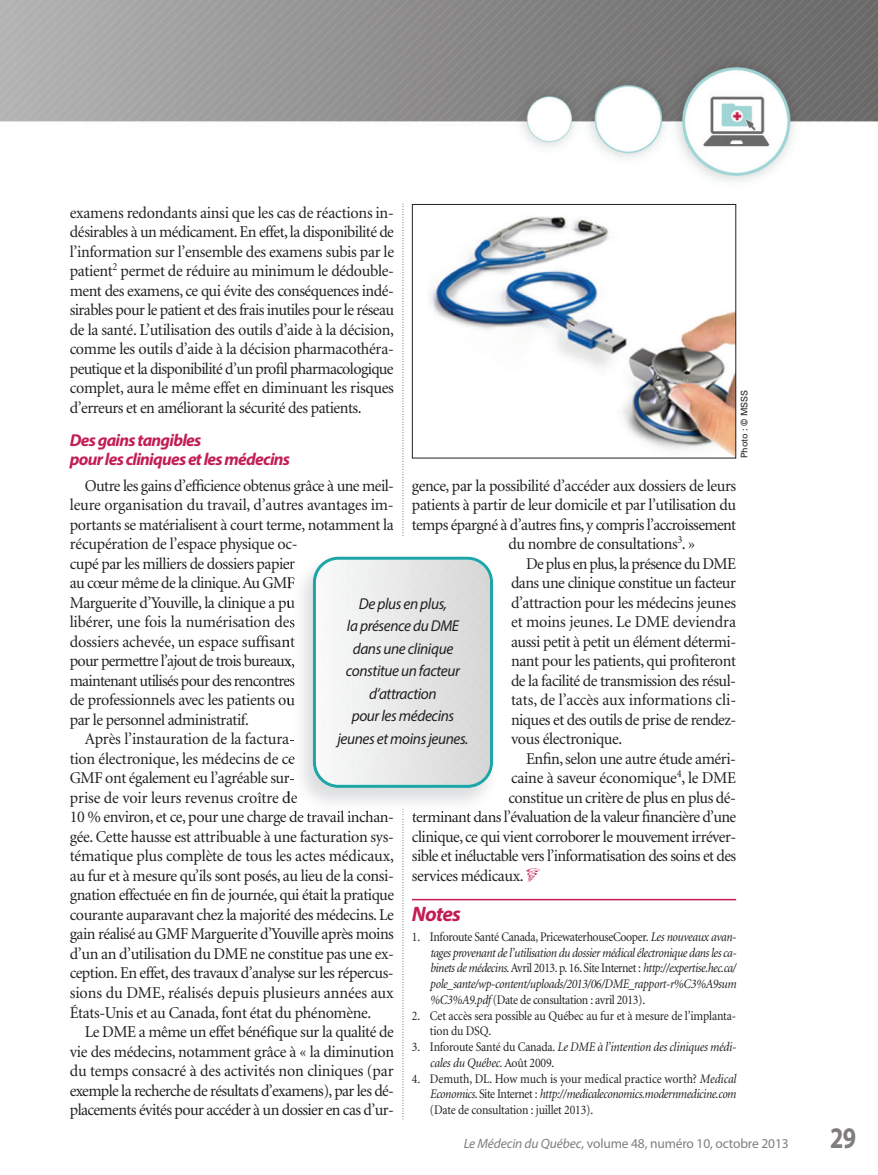
<style>
.page{position:relative;width:878px;height:1175px;background:#fff}
.page>*{position:absolute;margin:0;border:0;box-sizing:border-box;transform-origin:0 0}
.t1{font:700 30px "Myriad Pro";color:#817d7c;scale:.8 1}
.t2{font:italic 700 21px "Myriad Pro";letter-spacing:-.04em;color:#c31e53}
.t3{font:italic 700 17.25px/19.5px "Myriad Pro";letter-spacing:-.04em;color:#c31e53}
.t4{font:16.5px/19.5px "Minion";letter-spacing:-.03em;color:#231f20;text-align:justify}
.t5{font:16.5px "Minion";letter-spacing:-.01em;color:#231f20}
.t6{font:16.5px "Minion";letter-spacing:-.005em;color:#231f20}
.t7{font:italic 15.75px/22.5px "Myriad Pro";letter-spacing:-.025em;color:#231f20;text-align:center}
.t8{font:13.5px "Myriad Pro";letter-spacing:-.01em;color:#817d7c}
.t9{font:italic 13.2px/15.8px "Minion";letter-spacing:-.03em;color:#231f20;scale:.9 1}
.t10{font:13.2px/15.8px "Minion";letter-spacing:-.015em;color:#231f20;scale:.9 1}
.t11{font:9px "Univers";color:#231f20}
.s1{font-style:normal}
.s2{font-style:italic}
</style>
<div class="page">
<img style="left:0;top:0;width:878px;height:248px">
<svg style="left:402px;top:204px;width:1px;height:332px"></svg>
<hr style="left:412px;top:898px;width:324px;height:2px;background:#c31e53">
<img style="left:289px;top:561px;width:212px;height:255px">
<svg style="left:402px;top:808px;width:2px;height:312px"></svg>
<img style="left:412px;top:811px;width:59px;height:5px">
<svg style="left:313px;top:556px;width:180px;height:232px"></svg>
<img style="left:414px;top:206px;width:320px;height:250px">
<div style="left:412px;top:204px;width:324px;height:254px;border:1px solid #231f20"></div>
<p class="t4" style="left:70px;top:204px;width:326px">examens redondants ainsi que les cas de réactions in&shy;désirables à un médicament. En effet, la disponibilité de l’information sur l’ensemble des examens subis par le patient<sup>2</sup> permet de réduire au minimum le dédouble&shy;ment des examens, ce qui évite des conséquences indé&shy;sirables pour le patient et des frais inutiles pour le réseau de la santé. L’utili sation des outils d’aide à la décision, comme les outils d’aide à la décision pharmacothéra&shy;peutique et la disponibilité d’un profil pharmacologique complet, aura le même effet en diminuant les ris ques d’erreurs et en améliorant la sécurité des patients.</p>
<p class="t3" style="left:70px;top:431px;width:222px">Des gains tangibles<br>pour les cliniques et les médecins</p>
<p class="t4" style="left:85px;top:477px;width:311px">Outre les gains d’efficience obtenus grâce à une meil -</p>
<p class="t5" style="left:70px;top:498px;width:325px">leure organisation du travail, d’autres avantages im-</p>
<p class="t4" style="left:70px;top:516px;width:325px">portants se matérialisent à court terme, notamment la</p>
<p class="t4" style="left:70px;top:535px;width:229px">récupération de l’espace physique oc-</p>
<p class="t4" style="left:70px;top:555px;width:227px">cupé par les milliers de dossiers papier</p>
<p class="t4" style="left:70px;top:574px;width:227px">au cœur même de la clinique. Au GMF</p>
<p class="t4" style="left:70px;top:594px;width:227px">Marguerite d’Youville, la clinique a pu</p>
<p class="t5" style="left:70px;top:615px;width:227px">libérer, une fois la numérisation des</p>
<p class="t5" style="left:70px;top:635px;width:227px">dossiers achevée, un espace suffisant</p>
<p class="t4" style="left:70px;top:652px;width:226px">pour permettre l’ajout de trois bureaux,</p>
<p class="t4" style="left:70px;top:672px;width:227px">maintenant utilisés pour des rencontres</p>
<p class="t4" style="left:70px;top:691px;width:227px">de professionnels avec les patients ou</p>
<p class="t4" style="left:70px;top:711px;width:181px">par le personnel administratif.</p>
<p class="t5" style="left:85px;top:732px;width:211px">Après l’instauration de la factura-</p>
<p class="t4" style="left:70px;top:750px;width:226px">tion électronique, les médecins de ce</p>
<p class="t4" style="left:70px;top:769px;width:227px">GMF ont également eu l’agréable sur-</p>
<p class="t5" style="left:70px;top:791px;width:229px">prise de voir leurs revenus croître de</p>
<p class="t4" style="left:70px;top:808px;width:326px">10 % environ, et ce, pour une charge de travail inchan-</p>
<p class="t4" style="left:70px;top:828px;width:326px">gée. Cette hausse est attribuable à une facturation sys-</p>
<p class="t5" style="left:70px;top:849px;width:325px">tématique plus complète de tous les actes médicaux,</p>
<p class="t4" style="left:70px;top:867px;width:325px">au fur et à mesure qu’ils sont posés, au lieu de la consi-</p>
<p class="t4" style="left:70px;top:886px;width:326px">gnation effectuée en fin de journée, qui était la pratique</p>
<p class="t4" style="left:70px;top:906px;width:325px">courante auparavant chez la majorité des médecins. Le</p>
<p class="t4" style="left:70px;top:925px;width:325px">gain réalisé au GMF Marguerite d’Youville après moins</p>
<p class="t4" style="left:70px;top:945px;width:326px">d’un an d’utilisation du DME ne constitue pas une ex-</p>
<p class="t4" style="left:70px;top:964px;width:325px">ception. En effet, des travaux d’analyse sur les répercus-</p>
<p class="t6" style="left:70px;top:986px;width:325px">sions du DME, réalisés depuis plusieurs années aux</p>
<p class="t4" style="left:70px;top:1003px;width:303px">États-Unis et au Canada, font état du phénomène.</p>
<p class="t4" style="left:85px;top:1023px;width:310px">Le DME a même un effet bénéfique sur la qualité de</p>
<p class="t4" style="left:70px;top:1042px;width:326px">vie des médecins, notamment grâce à « la diminution</p>
<p class="t5" style="left:70px;top:1064px;width:325px">du temps consacré à des activités non cliniques (par</p>
<p class="t4" style="left:70px;top:1081px;width:326px">exemple la recherche de résultats d’examens), par les dé-</p>
<p class="t4" style="left:70px;top:1101px;width:326px">placements évités pour accéder à un dossier en cas d’ur-</p>
<p class="t11" style="left:741px;top:458px;width:70px;rotate:-90deg">Photo : © MSSS</p>
<p class="t4" style="left:412px;top:477px;width:326px">gence, par la possibilité d’accéder aux dossiers de leurs</p>
<p class="t4" style="left:412px;top:496px;width:326px">patients à partir de leur domicile et par l’utilisation du</p>
<p class="t4" style="left:412px;top:516px;width:325px">temps épargné à d’autres fins, y compris l’accroissement</p>
<p class="t4" style="left:508px;top:535px;width:188px">du nombre de consultations<sup>3</sup>. »</p>
<p class="t4" style="left:526px;top:555px;width:211px">De plus en plus, la présence du DME</p>
<p class="t4" style="left:511px;top:574px;width:226px">dans une clinique constitue un facteur</p>
<p class="t4" style="left:511px;top:594px;width:227px">d’attraction pour les médecins jeunes</p>
<p class="t6" style="left:511px;top:615px;width:227px">et moins jeunes. Le DME deviendra</p>
<p class="t4" style="left:511px;top:633px;width:227px">aussi petit à petit un élément détermi-</p>
<p class="t4" style="left:511px;top:652px;width:226px">nant pour les patients, qui profiteront</p>
<p class="t4" style="left:511px;top:672px;width:226px">de la facilité de transmission des résul-</p>
<p class="t6" style="left:511px;top:693px;width:227px">tats, de l’accès aux informations cli-</p>
<p class="t4" style="left:511px;top:711px;width:227px">niques et des outils de prise de rendez-</p>
<p class="t4" style="left:511px;top:730px;width:113px">vous électronique.</p>
<p class="t4" style="left:526px;top:750px;width:211px">Enfin, selon une autre étude améri-</p>
<p class="t4" style="left:511px;top:769px;width:227px">caine à saveur économique<sup>4</sup>, le DME</p>
<p class="t4" style="left:508px;top:789px;width:229px">constitue un critère de plus en plus dé-</p>
<p class="t4" style="left:412px;top:808px;width:326px">terminant dans l’évaluation de la valeur financière d’une</p>
<p class="t4" style="left:412px;top:828px;width:326px">clinique, ce qui vient corroborer le mouvement irréver-</p>
<p class="t4" style="left:412px;top:847px;width:326px">sible et inéluctable vers l’informatisation des soins et des</p>
<p class="t4" style="left:412px;top:867px;width:113px">services médicaux.</p>
<p class="t2" style="left:412px;top:905px;width:50px">Notes</p>
<p class="t9" style="left:430px;top:929px;width:342px;text-indent:-18px"><span class="s1">1. Inforoute Santé Canada, PricewaterhouseCooper.</span> Les nouveaux avan&shy;tages provenant de l’utilisation du dossier médical électronique dans les ca&shy;binets de médecins. <span class="s1">Avril 2013. p. 16. Site Internet :</span> http://expertise.hec.ca/ pole_sante/wp-content/uploads/2013/06/DME_rapport-r%C3%A9sum %C3%A9.pdf <span class="s1">(Date de consultation : avril 2013).</span></p>
<p class="t10" style="left:430px;top:1008px;width:341px;text-indent:-18px">2. Cet accès sera possible au Québec au fur et à mesure de l’implanta&shy;tion du DSQ.</p>
<p class="t9" style="left:430px;top:1040px;width:340px;text-indent:-18px"><span class="s1">3. Inforoute Santé du Canada.</span> Le DME à l’intention des cliniques médi&shy;cales du Québec. <span class="s1">Août 2009.</span></p>
<p class="t10" style="left:430px;top:1071px;width:342px;text-align:justify;text-indent:-18px">4. Demuth, DL. How much is your medical practice worth? <span class="s2">Medical Economics</span>. Site Internet : <span class="s2">http://medicaleconomics.modernmedicine.com </span>(Date de consultation : juillet 2013).</p>
<p class="t7" style="left:337px;top:593px;width:132px">De plus en plus,<br>la présence du DME dans une clinique constitue un facteur d’attraction<br>pour les médecins jeunes et moins jeunes.</p>
<p class="t8" style="left:463px;top:1138px;width:326px"><span class="s2">Le Médecin du Québec,</span> volume 48, numéro 10, octobre 2013</p>
<h1 class="t1" style="left:830px;top:1126px;width:34px">29</h1>
</div>
